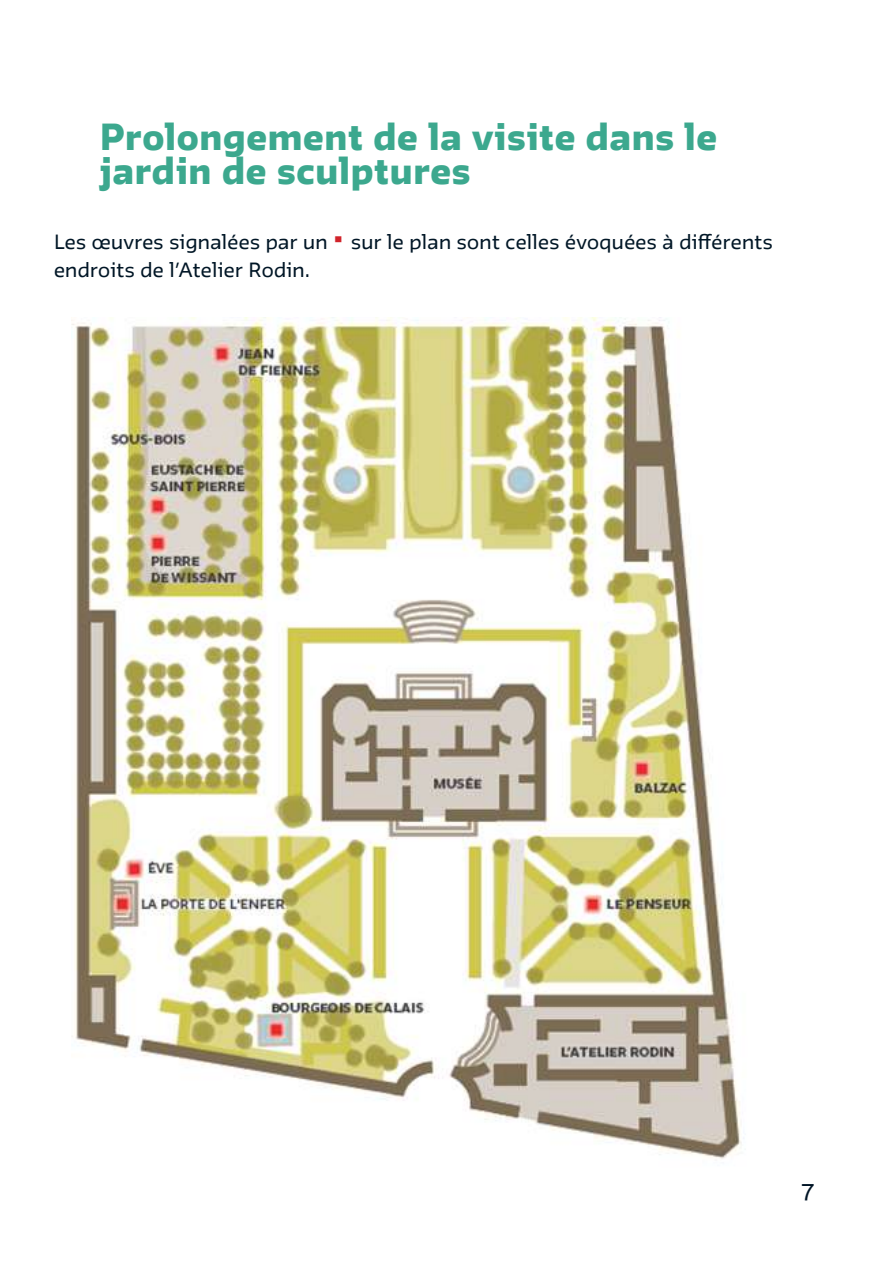
<style>
.page{position:relative;width:893px;height:1263px;background:#fff}
.page>*{position:absolute;margin:0;border:0;box-sizing:border-box;transform-origin:0 0}
.t1{font:900 33px/34.5px "Irma Text Std";letter-spacing:.02em;color:#3ca88e}
.t2{font:21px "Irma Text Std";color:#001526}
.t3{font:18px/28.5px "Irma Text Std";letter-spacing:.02em;color:#001626}
.s1{font-size:24px;color:#d1232a}
</style>
<div class="page">
<img style="left:71px;top:317px;width:673px;height:842px">
<h1 class="t1" style="left:100px;top:117px;width:619px">Prolongement de la visite dans le jardin de sculptures</h1>
<p class="t3" style="left:54px;top:227px;width:720px">Les œuvres signalées par un <span class="s1">•</span> sur le plan sont celles évoquées à différents endroits de l’Atelier Rodin.</p>
<p class="t2" style="left:801px;top:1174px;width:14px">7</p>
</div>
